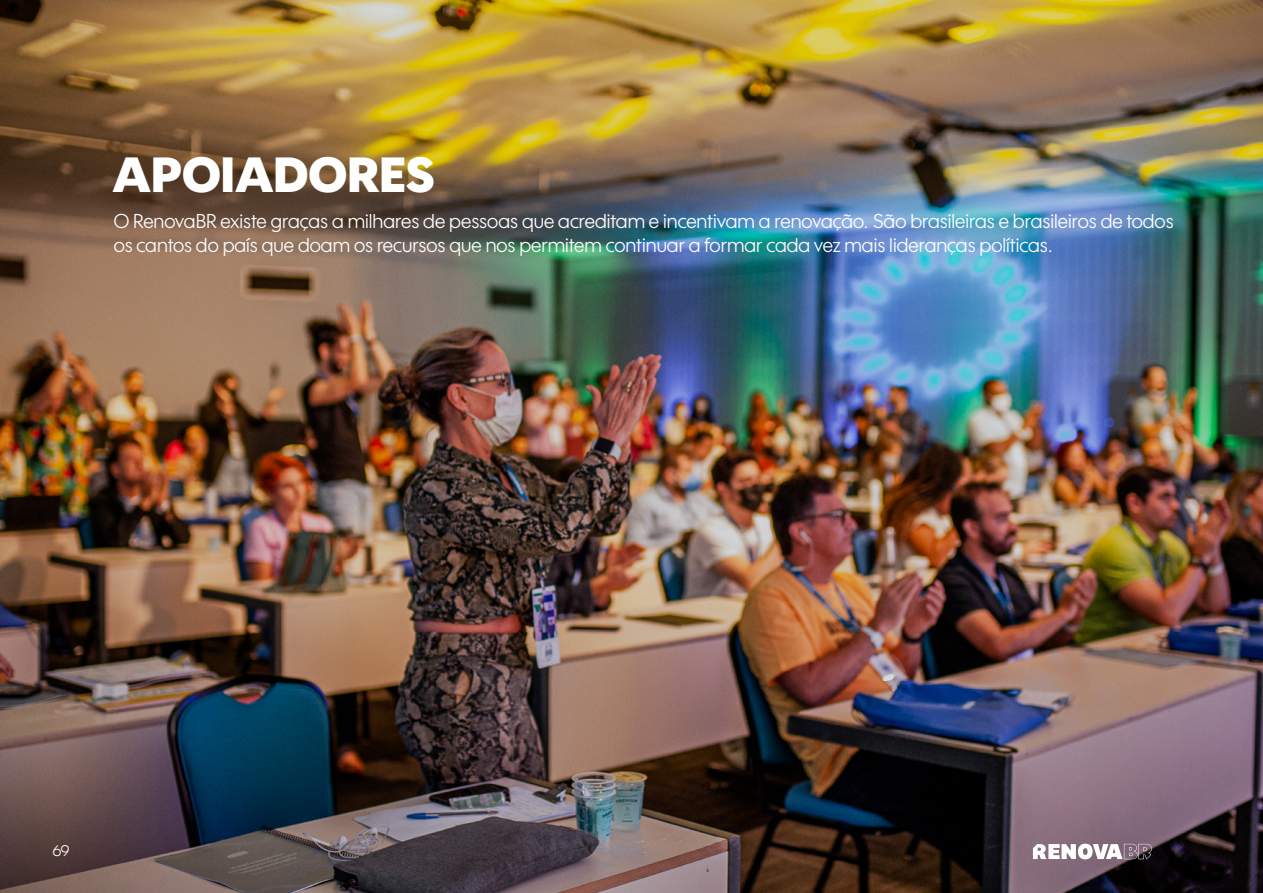
<style>
.page{position:relative;width:1263px;height:893px;background:#fff}
.page>*{position:absolute;margin:0;border:0;box-sizing:border-box;transform-origin:0 0}
.t1{font:48px "Wes FY Regular 3";color:#fff}
.t2{font:19.5px/23.4px "Wes FY Regular 5";color:#fff}
.t3{font:15px "Wes FY Regular 5";color:#fff}
</style>
<div class="page">
<img style="left:0;top:0;width:1263px;height:893px">
<svg style="left:1033px;top:844px;width:119px;height:15px"></svg>
<p class="t1" style="left:113px;top:144px;width:324px">APOIADORES</p>
<p class="t2" style="left:114px;top:209px;width:1061px">O RenovaBR existe graças a milhares de pessoas que acreditam e incentivam a renovação. São brasileiras e brasileiros de todos os cantos do país que doam os recursos que nos permitem continuar a formar cada vez mais lideranças políticas.</p>
<p class="t3" style="left:53px;top:841px;width:18px">69</p>
</div>
